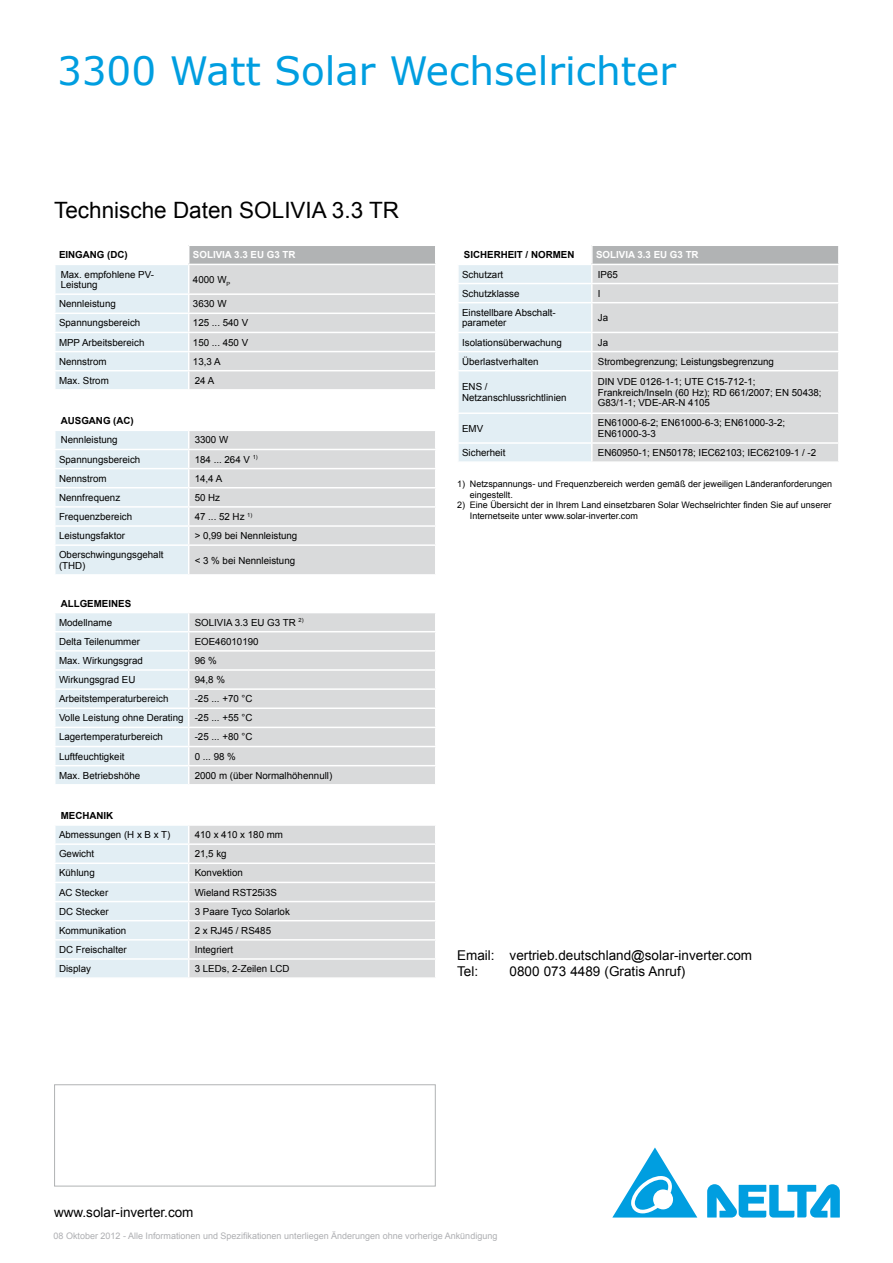
<style>
.page{position:relative;width:893px;height:1263px;background:#fff}
.page>*{position:absolute;margin:0;border:0;box-sizing:border-box;transform-origin:0 0}
.t1{font:39px "Verdana";color:#009ee0}
.t2{font:22.5px "Arial";color:#000}
.t3{font:13.5px/16.2px "Arial";color:#000}
.t4{font:9.75px/10.5px "Arial";color:#000}
.t5{font:700 9.75px "Arial";color:#000}
.t6{font:700 9.75px "Arial";color:#fff}
.t7{font:9px/10.8px "Arial";color:#000}
.t8{font:9px "Arial";color:#aeafb2}
.s1{font-weight:700}
.s2{font-weight:700;color:#fff}
</style>
<div class="page">
<svg style="left:707px;top:1184px;width:133px;height:33px"></svg>
<svg style="left:612px;top:1147px;width:85px;height:70px"></svg>
<div style="left:54px;top:1084px;width:382px;height:102px;border:1px solid #b1b3b4"></div>
<svg style="left:55px;top:613px;width:380px;height:171px;background:#dee3e5"></svg>
<svg style="left:55px;top:431px;width:380px;height:143px;background:#dce1e4"></svg>
<hr style="left:54px;top:449px;width:135px;height:1px;background:#fff">
<hr style="left:189px;top:449px;width:247px;height:1px;background:#fff">
<hr style="left:54px;top:468px;width:135px;height:1px;background:#fff">
<hr style="left:189px;top:468px;width:247px;height:1px;background:#fff">
<hr style="left:54px;top:487px;width:135px;height:1px;background:#fff">
<hr style="left:189px;top:487px;width:247px;height:1px;background:#fff">
<hr style="left:54px;top:506px;width:135px;height:2px;background:#fff">
<hr style="left:189px;top:506px;width:247px;height:2px;background:#fff">
<hr style="left:54px;top:525px;width:135px;height:2px;background:#fff">
<hr style="left:189px;top:525px;width:247px;height:2px;background:#fff">
<hr style="left:54px;top:544px;width:135px;height:2px;background:#fff">
<hr style="left:189px;top:544px;width:247px;height:2px;background:#fff">
<div style="left:592px;top:245px;width:247px;height:19px;background:#b1b3b4"></div>
<div style="left:593px;top:265px;width:245px;height:196px;background:#d9dadb"></div>
<svg style="left:838px;top:246px;width:1px;height:18px"></svg>
<hr style="left:592px;top:283px;width:248px;height:1px;background:#fff">
<hr style="left:592px;top:302px;width:248px;height:1px;background:#fff">
<hr style="left:592px;top:332px;width:248px;height:1px;background:#fff">
<hr style="left:592px;top:351px;width:248px;height:1px;background:#fff">
<hr style="left:592px;top:370px;width:248px;height:1px;background:#fff">
<hr style="left:592px;top:412px;width:248px;height:2px;background:#fff">
<hr style="left:592px;top:442px;width:248px;height:2px;background:#fff">
<svg style="left:458px;top:246px;width:135px;height:216px"></svg>
<hr style="left:592px;top:264px;width:248px;height:1px;background:#fff">
<hr style="left:592px;top:244px;width:248px;height:2px;background:#fff">
<svg style="left:55px;top:246px;width:381px;height:143px;background:#dce0e2"></svg>
<svg style="left:55px;top:826px;width:380px;height:152px;background:#dee3e5"></svg>
<hr style="left:54px;top:977px;width:135px;height:2px;background:#fff">
<h1 class="t1" style="left:57px;top:44px;width:620px">3300 Watt Solar Wechselrichter</h1>
<h2 class="t2" style="left:54px;top:196px;width:346px">Technische Daten SOLIVIA 3.3 TR</h2>
<p class="t5" style="left:59px;top:248px;width:70px">EINGANG (DC)</p>
<p class="t6" style="left:193px;top:248px;width:104px">SOLIVIA 3.3 EU G3 TR</p>
<p class="t4" style="left:61px;top:269px;width:95px">Max. empfohlene PV-<br>Leistung</p>
<p class="t4" style="left:193px;top:274px;width:39px">4000 W<sub>P</sub></p>
<p class="t4" style="left:59px;top:299px;width:58px">Nennleistung</p>
<p class="t4" style="left:193px;top:299px;width:35px">3630 W</p>
<p class="t4" style="left:59px;top:318px;width:83px">Spannungsbereich</p>
<p class="t4" style="left:193px;top:318px;width:57px">125 ... 540 V</p>
<p class="t4" style="left:59px;top:337px;width:87px">MPP Arbeitsbereich</p>
<p class="t4" style="left:193px;top:337px;width:57px">150 ... 450 V</p>
<p class="t4" style="left:59px;top:356px;width:49px">Nennstrom</p>
<p class="t4" style="left:193px;top:356px;width:29px">13,3 A</p>
<p class="t4" style="left:59px;top:375px;width:51px">Max. Strom</p>
<p class="t4" style="left:195px;top:375px;width:21px">24 A</p>
<p class="t4" style="left:61px;top:411px;width:78px;line-height:19.2px"><span class="s1">AUSGANG (AC)</span><span class="s2">)<br></span>Nennleistung</p>
<p class="t4" style="left:195px;top:435px;width:35px">3300 W</p>
<p class="t4" style="left:59px;top:454px;width:83px">Spannungsbereich</p>
<p class="t4" style="left:195px;top:454px;width:65px">184 ... 264 V <sup>1)</sup></p>
<p class="t4" style="left:59px;top:473px;width:49px">Nennstrom</p>
<p class="t4" style="left:195px;top:473px;width:29px">14,4 A</p>
<p class="t4" style="left:59px;top:492px;width:63px">Nennfrequenz</p>
<p class="t4" style="left:195px;top:492px;width:27px">50 Hz</p>
<p class="t4" style="left:59px;top:511px;width:75px">Frequenzbereich</p>
<p class="t4" style="left:195px;top:511px;width:59px">47 ... 52 Hz <sup>1)</sup></p>
<p class="t4" style="left:59px;top:531px;width:68px">Leistungsfaktor</p>
<p class="t4" style="left:195px;top:531px;width:104px">&gt; 0,99 bei Nennleistung</p>
<p class="t4" style="left:59px;top:550px;width:106px">Oberschwingungsgehalt (THD)</p>
<p class="t4" style="left:195px;top:555px;width:102px">&lt; 3 % bei Nennleistung</p>
<p class="t5" style="left:61px;top:597px;width:72px">ALLGEMEINES</p>
<p class="t4" style="left:59px;top:617px;width:55px">Modellname</p>
<p class="t4" style="left:195px;top:617px;width:110px">SOLIVIA 3.3 EU G3 TR <sup>2)</sup></p>
<p class="t4" style="left:59px;top:636px;width:83px">Delta Teilenummer</p>
<p class="t4" style="left:195px;top:636px;width:65px">EOE46010190</p>
<p class="t4" style="left:59px;top:655px;width:85px">Max. Wirkungsgrad</p>
<p class="t4" style="left:195px;top:655px;width:24px">96 %</p>
<p class="t4" style="left:59px;top:674px;width:78px">Wirkungsgrad EU</p>
<p class="t4" style="left:195px;top:674px;width:32px">94,8 %</p>
<p class="t4" style="left:59px;top:694px;width:111px">Arbeitstemperaturbereich</p>
<p class="t4" style="left:59px;top:689px;width:195px;line-height:19.2px;text-align:justify;text-indent:136px">-25 ... +70 °C Volle Leistung ohne Derating -25 ... +55 °C Lagertemperaturbereich</p>
<p class="t4" style="left:195px;top:732px;width:59px">-25 ... +80 °C</p>
<p class="t4" style="left:59px;top:751px;width:67px">Luftfeuchtigkeit</p>
<p class="t4" style="left:195px;top:751px;width:43px">0 ... 98 %</p>
<p class="t4" style="left:59px;top:770px;width:83px">Max. Betriebshöhe</p>
<p class="t4" style="left:195px;top:770px;width:139px">2000 m (über Normalhöhennull)</p>
<p class="t5" style="left:61px;top:809px;width:54px">MECHANIK</p>
<p class="t4" style="left:59px;top:829px;width:113px">Abmessungen (H x B x T)</p>
<p class="t4" style="left:195px;top:829px;width:90px">410 x 410 x 180 mm</p>
<p class="t4" style="left:59px;top:849px;width:37px">Gewicht</p>
<p class="t4" style="left:195px;top:849px;width:33px">21,5 kg</p>
<p class="t4" style="left:59px;top:868px;width:37px">Kühlung</p>
<p class="t4" style="left:195px;top:868px;width:50px">Konvektion</p>
<p class="t4" style="left:59px;top:887px;width:51px">AC Stecker</p>
<p class="t4" style="left:195px;top:887px;width:84px">Wieland RST25i3S</p>
<p class="t4" style="left:59px;top:906px;width:51px">DC Stecker</p>
<p class="t4" style="left:195px;top:906px;width:97px">3 Paare Tyco Solarlok</p>
<p class="t4" style="left:59px;top:925px;width:69px">Kommunikation</p>
<p class="t4" style="left:195px;top:925px;width:78px">2 x RJ45 / RS485</p>
<p class="t4" style="left:59px;top:944px;width:69px">DC Freischalter</p>
<p class="t4" style="left:195px;top:944px;width:40px">Integriert</p>
<p class="t4" style="left:59px;top:963px;width:33px">Display</p>
<p class="t4" style="left:195px;top:963px;width:96px">3 LEDs, 2-Zeilen LCD</p>
<p class="t5" style="left:464px;top:248px;width:112px">SICHERHEIT / NORMEN</p>
<p class="t6" style="left:596px;top:248px;width:104px">SOLIVIA 3.3 EU G3 TR</p>
<p class="t4" style="left:462px;top:269px;width:43px">Schutzart</p>
<p class="t4" style="left:598px;top:269px;width:22px">IP65</p>
<p class="t4" style="left:462px;top:288px;width:59px">Schutzklasse</p>
<p class="t4" style="left:598px;top:288px;width:4px">I</p>
<p class="t4" style="left:462px;top:307px;width:95px">Einstellbare Abschalt&shy;parameter</p>
<p class="t4" style="left:598px;top:312px;width:12px">Ja</p>
<p class="t4" style="left:462px;top:337px;width:101px">Isolationsüberwachung</p>
<p class="t4" style="left:598px;top:337px;width:12px">Ja</p>
<p class="t4" style="left:462px;top:356px;width:78px">Überlastverhalten</p>
<p class="t4" style="left:598px;top:356px;width:178px">Strombegrenzung; Leistungsbegrenzung</p>
<p class="t4" style="left:462px;top:382px;width:106px">ENS /<br>Netzanschlussrichtlinien</p>
<p class="t4" style="left:598px;top:376px;width:225px">DIN VDE 0126-1-1; UTE C15-712-1;<br>Frankreich/Inseln (60 Hz); RD 661/2007; EN 50438;<br>G83/1-1; VDE-AR-N 4105</p>
<p class="t4" style="left:462px;top:423px;width:23px">EMV</p>
<p class="t4" style="left:598px;top:418px;width:189px">EN61000-6-2; EN61000-6-3; EN61000-3-2;<br>EN61000-3-3</p>
<p class="t4" style="left:462px;top:448px;width:45px">Sicherheit</p>
<p class="t4" style="left:598px;top:448px;width:220px">EN60950-1; EN50178; IEC62103; IEC62109-1 / -2</p>
<p class="t7" style="left:470px;top:478px;width:364px;text-indent:-13px">1) Netzspannungs- und Frequenzbereich werden gemäß der jeweiligen Länderanforderungen eingestellt.</p>
<p class="t7" style="left:470px;top:500px;width:363px;text-indent:-13px">2) Eine Übersicht der in Ihrem Land einsetzbaren Solar Wechselrichter finden Sie auf unserer<br>Internetseite unter www.solar-inverter.com</p>
<h3 class="t3" style="left:457px;top:947px;width:297px">Email: vertrieb.deutschland@solar-inverter.com<br>Tel:</h3>
<h3 class="t3" style="left:510px;top:964px;width:177px">0800 073 4489 (Gratis Anruf)</h3>
<h3 class="t3" style="left:54px;top:1205px;width:141px">www.solar-inverter.com</h3>
<p class="t8" style="left:54px;top:1230px;width:445px">08 Oktober 2012 - Alle Informationen und Spezifikationen unterliegen Änderungen ohne vorherige Ankündigung</p>
</div>
